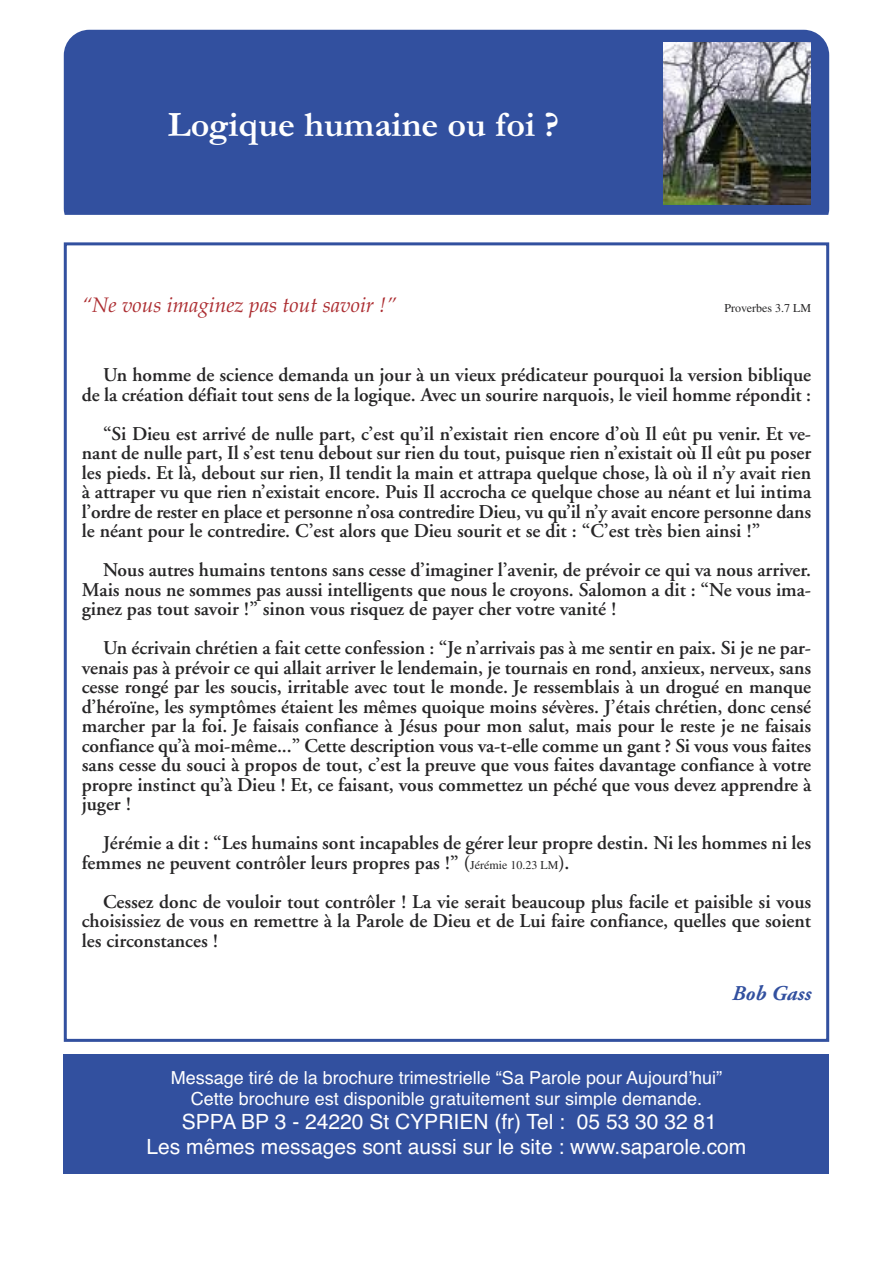
<style>
.page{position:relative;width:893px;height:1263px;background:#fff}
.page>*{position:absolute;margin:0;border:0;box-sizing:border-box;transform-origin:0 0}
.t1{font:700 36px "Garamond";color:#fff}
.t2{font:21px/25.2px "Helvetica";color:#fff;text-align:center}
.t3{font:italic 21px "Palatino";color:#ac2d31}
.t4{font:21px "Adobe Garamond Bold Italic Os F";color:#32509f}
.t5{font:600 19.5px/19.5px "Adobe Garamond";color:#272627;text-align:justify}
.t6{font:18px/21.6px "Helvetica";color:#fff;text-align:center}
.t7{font:12px "Times";color:#272627}
.s1{font-family:"Times";font-weight:400;font-size:12px}
</style>
<div class="page">
<div style="left:64px;top:1054px;width:765px;height:120px;background:#32509f"></div>
<div style="left:64px;top:30px;width:765px;height:204px;background:#32509f;border-radius:26px"></div>
<div style="left:64px;top:215px;width:786px;height:21px;background:#fff"></div>
<img style="left:663px;top:43px;width:148px;height:161px">
<div style="left:64px;top:242px;width:765px;height:800px;border:3px solid #32509f"></div>
<h1 class="t1" style="left:168px;top:102px;width:393px">Logique humaine ou foi ?</h1>
<p class="t3" style="left:82px;top:293px;width:316px">“Ne vous imaginez pas tout savoir !”</p>
<p class="t7" style="left:725px;top:304px;width:88px">Proverbes 3.7 LM</p>
<p class="t5" style="left:82px;top:367px;width:731px;text-align:right">Un homme de science demanda un jour à un vieux prédicateur pourquoi la version biblique de la création défiait tout sens de la logique. Avec un sourire narquois, le vieil homme répondit :</p>
<p class="t5" style="left:82px;top:425px;width:731px;text-indent:21px">“Si Dieu est arrivé de nulle part, c’est qu’il n’existait rien encore d’où Il eût pu venir. Et ve&shy;nant de nulle part, Il s’est tenu debout sur rien du tout, puisque rien n’existait où Il eût pu poser les pieds. Et là, debout sur rien, Il tendit la main et attrapa quelque chose, là où il n’y avait rien à attraper vu que rien n’existait encore. Puis Il accrocha ce quelque chose au néant et lui intima l’ordre de rester en place et personne n’osa contredire Dieu, vu qu’il n’y avait encore personne dans le néant pour le contredire. C’est alors que Dieu sourit et se dit : “C’est très bien ainsi !”</p>
<p class="t5" style="left:82px;top:562px;width:731px;text-indent:21px">Nous autres humains tentons sans cesse d’imaginer l’avenir, de prévoir ce qui va nous arriver.<br>Mais nous ne sommes pas aussi intelligents que nous le croyons. Salomon a dit : “Ne vous ima&shy;ginez pas tout savoir !” sinon vous risquez de payer cher votre vanité !</p>
<p class="t5" style="left:82px;top:640px;width:731px;text-indent:21px">Un écrivain chrétien a fait cette confession : “Je n’arrivais pas à me sentir en paix. Si je ne par&shy;venais pas à prévoir ce qui allait arriver le lendemain, je tournais en rond, anxieux, nerveux, sans cesse rongé par les soucis, irritable avec tout le monde. Je ressemblais à un drogué en manque d’héroïne, les symptômes étaient les mêmes quoique moins sévères. J’étais chrétien, donc censé marcher par la foi. Je faisais confiance à Jésus pour mon salut, mais pour le reste je ne faisais confiance qu’à moi-même...” Cette description vous va-t-elle comme un gant ? Si vous vous faites sans cesse du souci à propos de tout, c’est la preuve que vous faites davantage confiance à votre propre instinct qu’à Dieu ! Et, ce faisant, vous commettez un péché que vous devez apprendre à juger !</p>
<p class="t5" style="left:82px;top:835px;width:731px;text-indent:21px">Jérémie a dit : “Les humains sont incapables de gérer leur propre destin. Ni les hommes ni les femmes ne peuvent contrôler leurs propres pas !” (<span class="s1">Jérémie 10.23 LM</span>).</p>
<p class="t5" style="left:82px;top:893px;width:731px;text-indent:21px">Cessez donc de vouloir tout contrôler ! La vie serait beaucoup plus facile et paisible si vous choisissiez de vous en remettre à la Parole de Dieu et de Lui faire confiance, quelles que soient les circonstances !</p>
<p class="t4" style="left:732px;top:985px;width:80px">Bob Gass</p>
<p class="t6" style="left:171px;top:1067px;width:553px">Message tiré de la brochure trimestrielle “Sa Parole pour Aujourdʼhui”<br>Cette brochure est disponible gratuitement sur simple demande.</p>
<p class="t2" style="left:146px;top:1109px;width:601px">SPPA BP 3 - 24220 St CYPRIEN (fr) Tel : 05 53 30 32 81<br>Les mêmes messages sont aussi sur le site : www.saparole.com</p>
</div>
